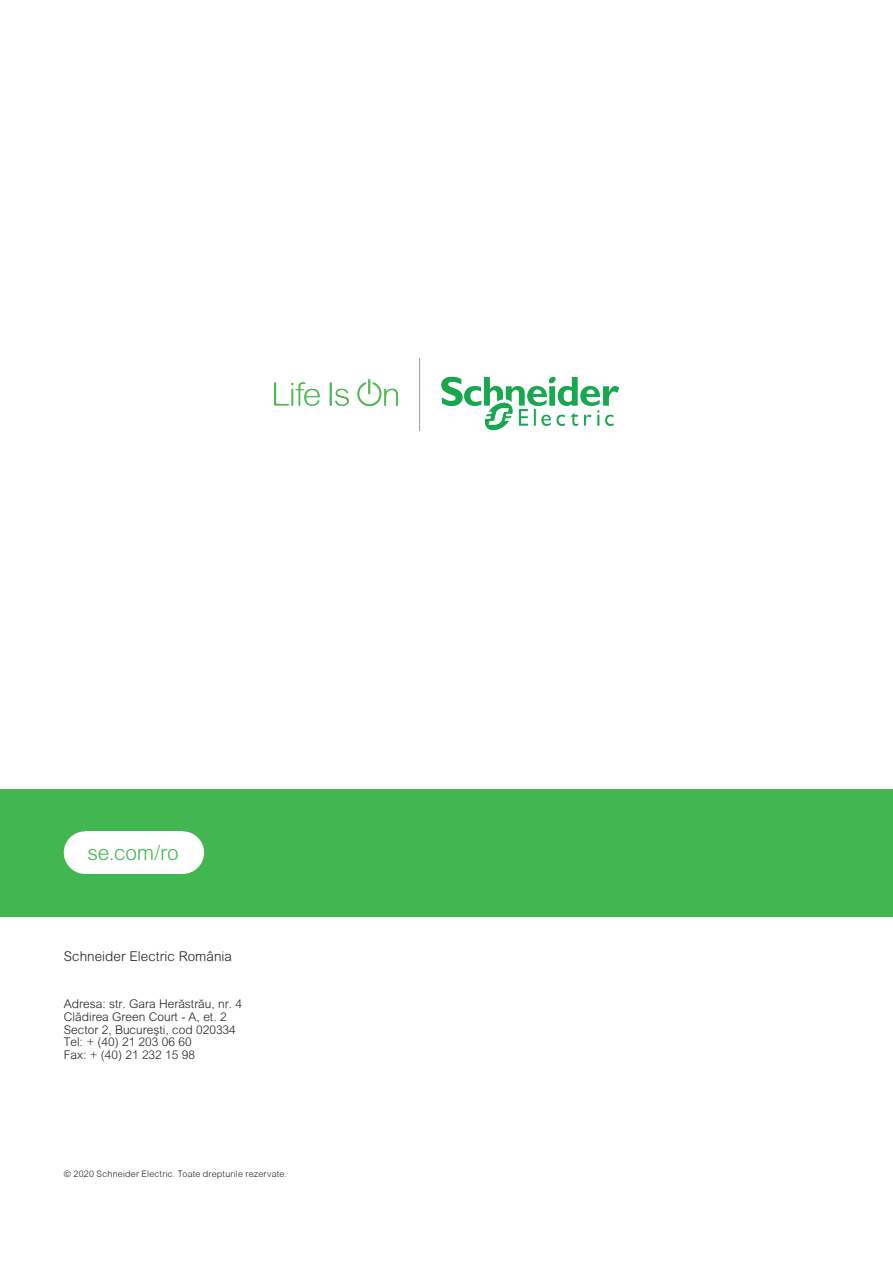
<style>
.page{position:relative;width:893px;height:1263px;background:#fff}
.page>*{position:absolute;margin:0;border:0;box-sizing:border-box;transform-origin:0 0}
.Cover_Capsule{font:300 21px "Arial Rounded MT Pro";letter-spacing:-.005em;color:#42b751}
.www_schneider-electr{font:300 13.5px "Arial Rounded MT Pro";letter-spacing:.005em;color:#231f20}
.Schneider_Electric{font:300 12px "Arial Rounded MT Pro";color:#231f20}
.www_schneider-electr-2{font:300 9px "Arial Rounded MT";letter-spacing:.02em;color:#231f20}
</style>
<div class="page">
<div style="left:0;top:789px;width:893px;height:127px;background:#42b751"></div>
<img style="left:274px;top:359px;width:345px;height:71px">
<div style="left:85px;top:831px;width:97px;height:43px;background:#fff"></div>
<div style="left:64px;top:831px;width:42px;height:43px;background:#fff;border-radius:50%"></div>
<div style="left:162px;top:831px;width:42px;height:43px;background:#fff;border-radius:50%"></div>
<p class="Cover_Capsule" style="left:88px;top:841px;width:92px">se.com/ro</p>
<p class="www_schneider-electr" style="left:64px;top:949px;width:170px">Schneider Electric România</p>
<p class="Schneider_Electric" style="left:64px;top:997px;width:180px">Adresa: str. Gara Herăstrău, nr. 4</p>
<p class="Schneider_Electric" style="left:64px;top:1010px;width:164px">Clădirea Green Court - A, et. 2</p>
<p class="Schneider_Electric" style="left:64px;top:1022px;width:174px">Sector 2, București, cod 020334</p>
<p class="Schneider_Electric" style="left:64px;top:1035px;width:129px">Tel: + (40) 21 203 06 60</p>
<p class="Schneider_Electric" style="left:64px;top:1048px;width:133px">Fax: + (40) 21 232 15 98</p>
<p class="www_schneider-electr-2" style="left:64px;top:1169px;width:225px">© 2020 Schneider Electric. Toate drepturile rezervate.</p>
</div>
